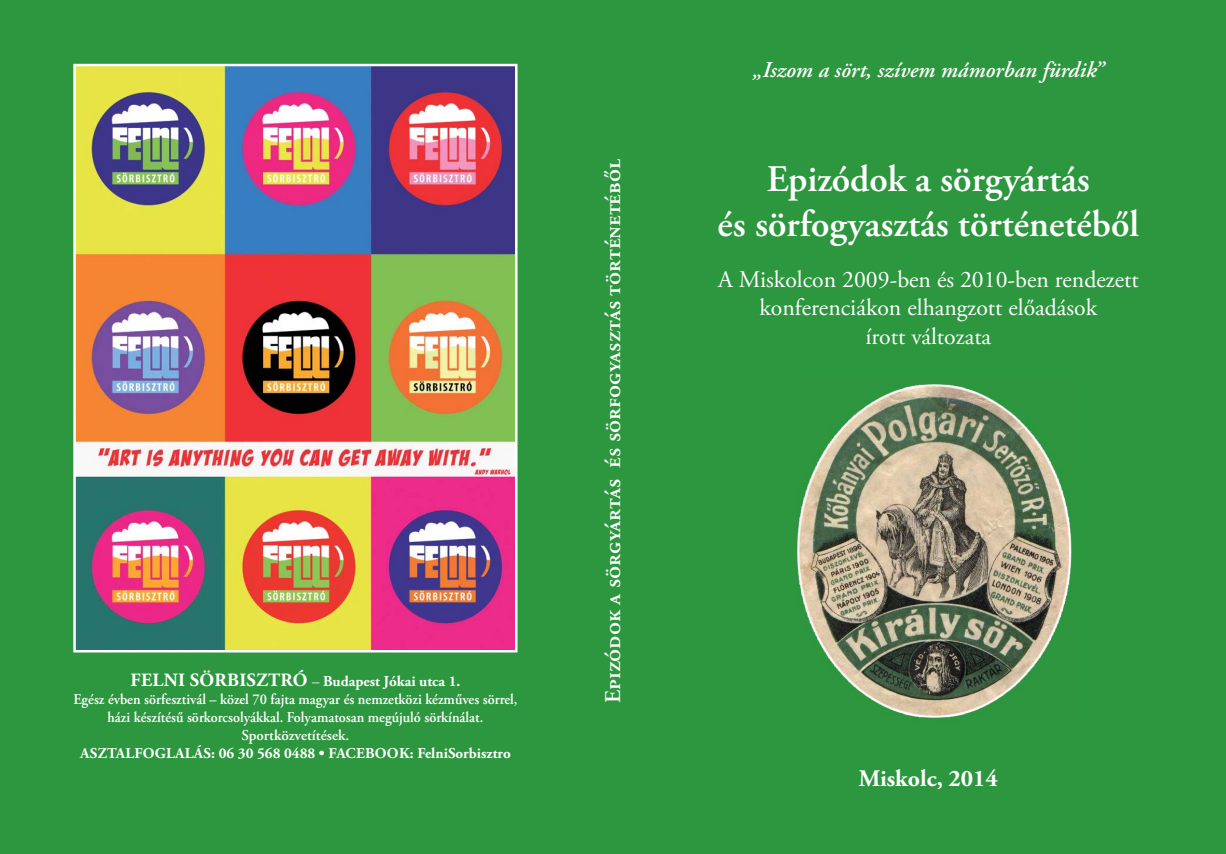
<style>
.page{position:relative;width:1226px;height:854px;background:#2c973e}
.page>*{position:absolute;margin:0;border:0;box-sizing:border-box;transform-origin:0 0}
.t1{font:600 37.5px/45px "Adobe Garamond Pro";letter-spacing:-.015em;color:#fff;text-align:center}
.t2{font:23.75px/28.5px "Adobe Garamond Pro";color:#fff;text-align:center}
.t3{font:700 23.75px "Adobe Garamond Pro";color:#fff}
.t4{font:600 22.5px "Adobe Garamond Pro";color:#fff}
.t5{font:italic 600 22.5px "Adobe Garamond Pro";color:#fff}
.t6{font:600 15px/18px "Adobe Garamond Pro";color:#fff;text-align:center;scale:.95 1}
.t7{font:700 15px "Adobe Garamond Pro";color:#fff}
.s1{font-weight:700;font-size:18.75px}
.s2{font-weight:400}
.s3{font-weight:700}
</style>
<div class="page">
<img style="left:76px;top:67px;width:439px;height:582px">
<div style="left:73px;top:64px;width:445px;height:588px;border:2px solid #fff"></div>
<img style="left:797px;top:384px;width:275px;height:335px">
<p class="t6" style="left:73px;top:673px;width:469px"><span class="s1">FELNI SÖRBISZTRÓ</span> <span class="s2">–</span> <span class="s3">Budapest Jókai utca 1.<br></span>Egész évben sörfesztivál – közel 70 fajta magyar és nemzetközi kézműves sörrel, házi készítésű sörkorcsolyákkal. Folyamatosan megújuló sörkínálat.<br>Sportközvetítések.</p>
<p class="t7" style="left:80px;top:747px;width:432px">ASZTALFOGLALÁS: 06 30 568 0488 • FACEBOOK: FelniSorbisztro</p>
<h3 class="t4" style="left:603px;top:703px;width:545px;rotate:-90deg">Epizódok a sörgyártás és sörfogyasztás történetéből</h3>
<h3 class="t5" style="left:753px;top:59px;width:352px">„Iszom a sört, szívem mámorban fürdik”</h3>
<h1 class="t1" style="left:718px;top:159px;width:423px">Epizódok a sörgyártás<br>és sörfogyasztás történetéből</h1>
<h2 class="t2" style="left:718px;top:267px;width:422px">A Miskolcon 2009-ben és 2010-ben rendezett konferenciákon elhangzott előadások<br>írott változata</h2>
<h2 class="t3" style="left:859px;top:769px;width:141px">Miskolc, 2014</h2>
</div>
